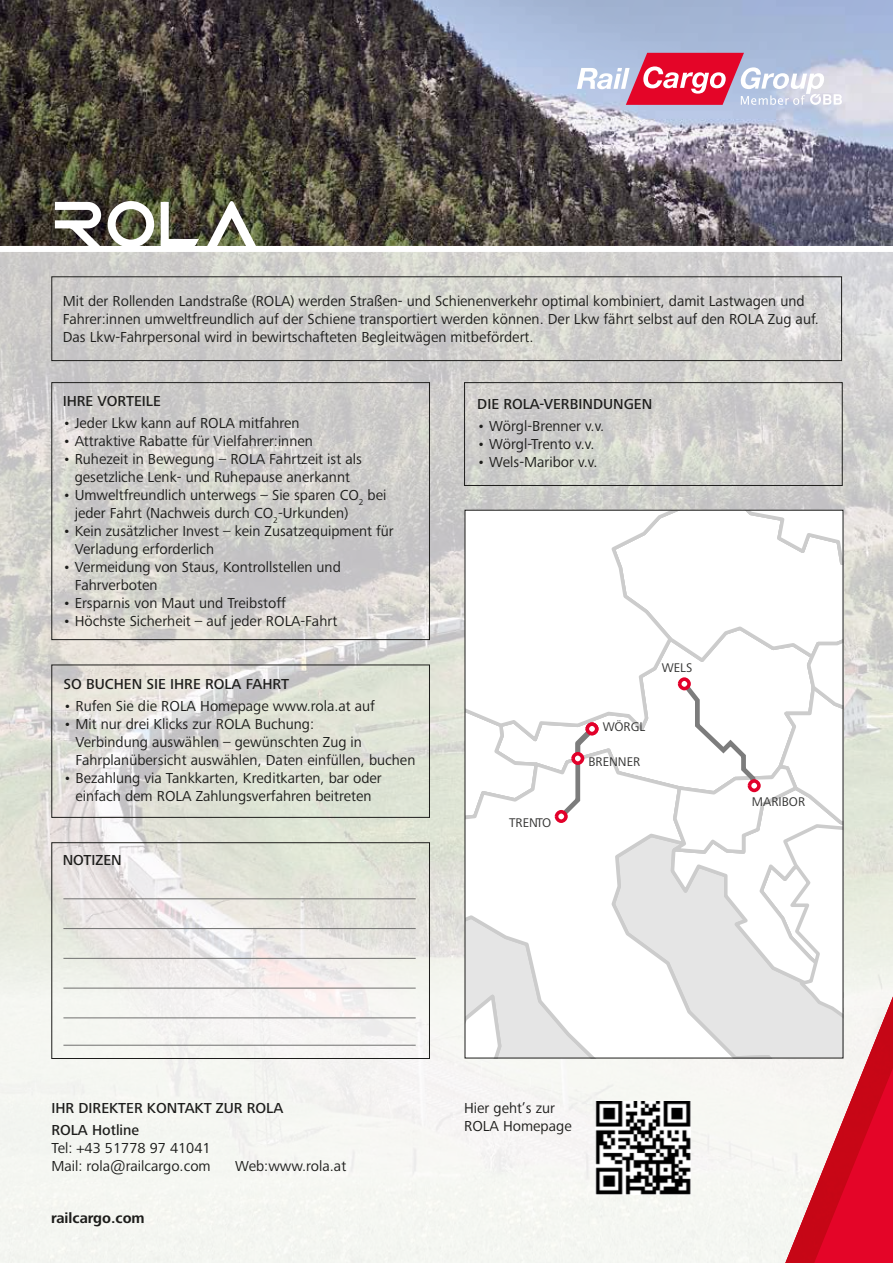
<style>
.page{position:relative;width:893px;height:1263px;background:#fff}
.page>*{position:absolute;margin:0;border:0;box-sizing:border-box;transform-origin:0 0}
.t1{font:700 64.5px "Railcore";color:#fff}
.t2{font:15px/18px "Frutiger Next Pro";color:#1d1d1b}
.t3{font:500 15px/22.2px "Frutiger Next Pro";color:#1d1d1b}
.t4{font:700 15px "Frutiger Next Pro";color:#1d1d1b}
.t5{font:13.05px "Frutiger Next Pro";color:#333332}
</style>
<div class="page">
<img style="left:0;top:252px;width:893px;height:576px">
<img style="left:0;top:0;width:140px;height:246px">
<img style="left:140px;top:0;width:753px;height:344px">
<svg style="left:577px;top:53px;width:265px;height:52px;background:#d194ac"></svg>
<svg style="left:0;top:828px;width:609px;height:435px;fill:#f4f5f1"></svg>
<div style="left:51px;top:382px;width:379px;height:258px;border:1px solid #1d1d1b"></div>
<div style="left:51px;top:276px;width:791px;height:85px;border:1px solid #1d1d1b"></div>
<div style="left:51px;top:665px;width:379px;height:153px;border:1px solid #1d1d1b"></div>
<div style="left:51px;top:842px;width:379px;height:217px;border:1px solid #1d1d1b"></div>
<div style="left:464px;top:382px;width:379px;height:104px;border:1px solid #1d1d1b"></div>
<div style="left:0;top:246px;width:893px;height:6px;background:#fff"></div>
<hr style="left:63px;top:898px;width:353px;height:1px;background:#70706f">
<hr style="left:63px;top:928px;width:353px;height:1px;background:#70706f">
<hr style="left:63px;top:958px;width:353px;height:1px;background:#70706f">
<hr style="left:63px;top:988px;width:353px;height:1px;background:#70706f">
<hr style="left:63px;top:1017px;width:353px;height:1px;background:#70706f">
<hr style="left:63px;top:1045px;width:353px;height:1px;background:#70706f">
<img style="left:595px;top:1102px;width:14px;height:92px">
<svg style="left:467px;top:512px;width:142px;height:233px"></svg>
<svg style="left:467px;top:746px;width:142px;height:310px"></svg>
<svg style="left:609px;top:510px;width:284px;height:753px"></svg>
<svg style="left:554px;top:721px;width:46px;height:102px"></svg>
<div style="left:571px;top:752px;width:13px;height:13px;background:#fff;border:4px solid #e2002a;border-radius:50%"></div>
<div style="left:585px;top:722px;width:13px;height:13px;background:#fff;border:4px solid #e2002a;border-radius:50%"></div>
<div style="left:555px;top:810px;width:13px;height:13px;background:#fff;border:4px solid #e2002a;border-radius:50%"></div>
<div style="left:748px;top:779px;width:13px;height:13px;background:#fff;border:4px solid #e2002a;border-radius:50%"></div>
<div style="left:678px;top:677px;width:13px;height:13px;background:#fff;border:4px solid #e2002a;border-radius:50%"></div>
<h1 class="t1" style="left:51px;top:195px;width:211px">ROLA</h1>
<p class="t2" style="left:63px;top:292px;width:758px">Mit der Rollenden Landstraße (ROLA) werden Straßen- und Schienenverkehr optimal kombiniert, damit Lastwagen und<br>Fahrer:innen umweltfreundlich auf der Schiene transportiert werden können. Der Lkw fährt selbst auf den ROLA Zug auf.<br>Das Lkw-Fahrpersonal wird in bewirtschafteten Begleitwägen mitbefördert.</p>
<p class="t3" style="left:63px;top:390px;width:100px">IHRE VORTEILE</p>
<p class="t2" style="left:63px;top:414px;width:238px">• Jeder Lkw kann auf ROLA mitfahren</p>
<p class="t2" style="left:63px;top:432px;width:252px">• Attraktive Rabatte für Vielfahrer:innen</p>
<p class="t2" style="left:63px;top:450px;width:301px;text-align:center">• Ruhezeit in Bewegung – ROLA Fahrtzeit ist als gesetzliche Lenk- und Ruhepause anerkannt</p>
<p class="t2" style="left:75px;top:486px;width:313px;text-indent:-12px">• Umweltfreundlich unterwegs – Sie sparen CO<sub>2</sub> bei jeder Fahrt (Nachweis durch CO<sub>2</sub>-Urkunden)</p>
<p class="t2" style="left:75px;top:522px;width:321px;text-indent:-12px">• Kein zusätzlicher Invest – kein Zusatzequipment für<br>Verladung erforderlich</p>
<p class="t2" style="left:75px;top:558px;width:268px;text-indent:-12px">• Vermeidung von Staus, Kontrollstellen und<br>Fahrverboten</p>
<p class="t2" style="left:63px;top:594px;width:225px">• Ersparnis von Maut und Treibstoff</p>
<p class="t2" style="left:63px;top:612px;width:276px">• Höchste Sicherheit – auf jeder ROLA-Fahrt</p>
<p class="t3" style="left:63px;top:673px;width:227px">SO BUCHEN SIE IHRE ROLA FAHRT</p>
<p class="t2" style="left:63px;top:697px;width:313px">• Rufen Sie die ROLA Homepage www.rola.at auf</p>
<p class="t2" style="left:75px;top:715px;width:341px;text-indent:-12px">• Mit nur drei Klicks zur ROLA Buchung:<br>Verbindung auswählen – gewünschten Zug in<br>Fahrplanübersicht auswählen, Daten einfüllen, buchen</p>
<p class="t2" style="left:63px;top:769px;width:320px;text-align:center">• Bezahlung via Tankkarten, Kreditkarten, bar oder einfach dem ROLA Zahlungsverfahren beitreten</p>
<p class="t3" style="left:63px;top:849px;width:60px">NOTIZEN</p>
<p class="t3" style="left:477px;top:393px;width:176px">DIE ROLA-VERBINDUNGEN</p>
<p class="t2" style="left:477px;top:417px;width:128px">• Wörgl-Brenner v.v.</p>
<p class="t2" style="left:477px;top:435px;width:119px">• Wörgl-Trento v.v.</p>
<p class="t2" style="left:477px;top:453px;width:122px">• Wels-Maribor v.v.</p>
<p class="t5" style="left:509px;top:815px;width:44px">TRENTO</p>
<p class="t5" style="left:662px;top:660px;width:32px">WELS</p>
<p class="t5" style="left:603px;top:719px;width:44px">WÖRGL</p>
<p class="t5" style="left:588px;top:754px;width:53px">BRENNER</p>
<p class="t5" style="left:752px;top:794px;width:55px">MARIBOR</p>
<p class="t3" style="left:51px;top:1097px;width:233px">IHR DIREKTER KONTAKT ZUR ROLA<br>ROLA Hotline</p>
<p class="t2" style="left:51px;top:1139px;width:161px">Tel: +43 51778 97 41041<br>Mail: rola@railcargo.com</p>
<p class="t2" style="left:235px;top:1157px;width:113px">Web:www.rola.at</p>
<p class="t4" style="left:51px;top:1209px;width:95px">railcargo.com</p>
<p class="t2" style="left:464px;top:1099px;width:109px">Hier geht’s zur<br>ROLA Homepage</p>
</div>
